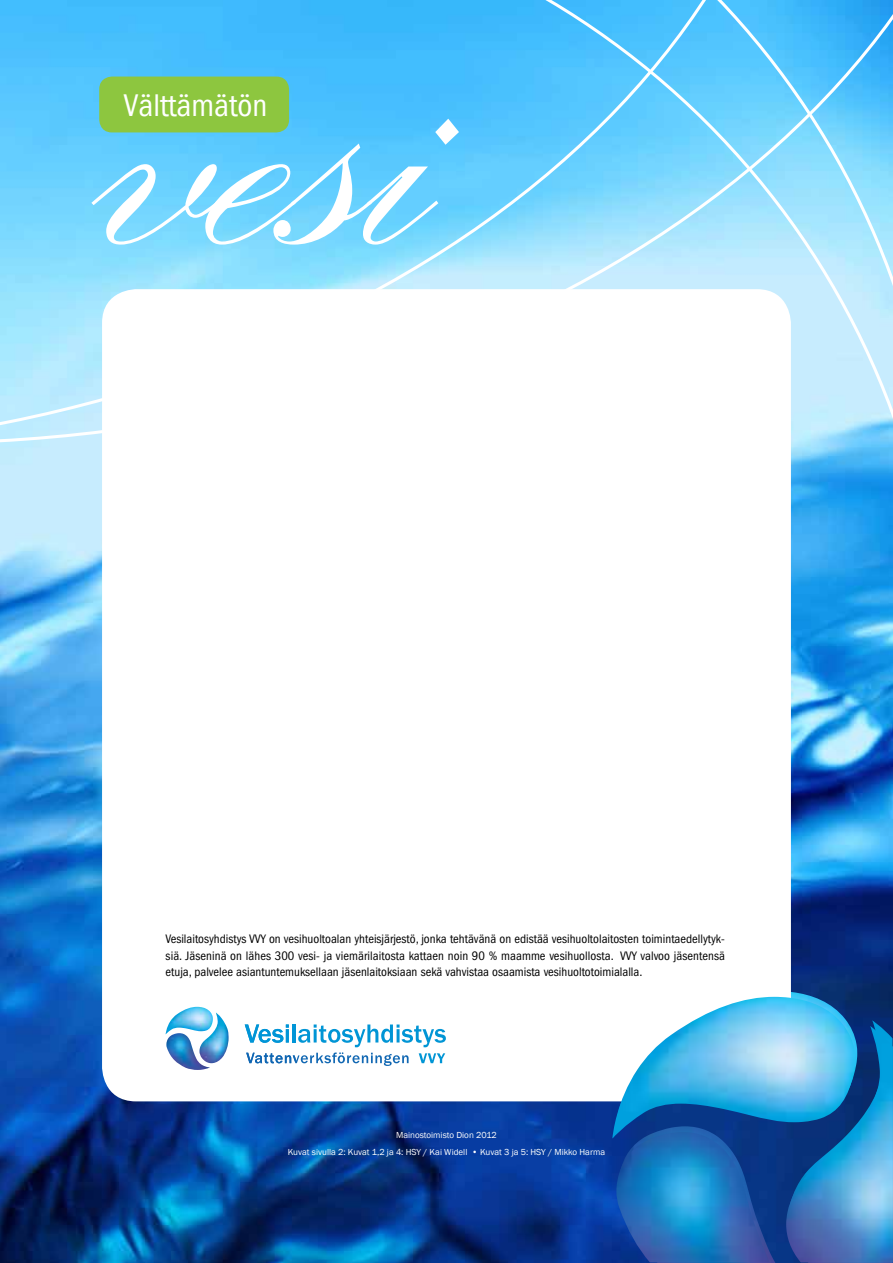
<style>
.page{position:relative;width:893px;height:1263px;background:#fff}
.page>*{position:absolute;margin:0;border:0;box-sizing:border-box;transform-origin:0 0}
.t1{font:700 382.5px "Kuenstler Script Two";color:#fff}
.t2{font:condensed 32.55px "Franklin Gothic";color:#fff}
.t3{font:condensed 12.75px/16.5px "Franklin Gothic";color:#000;text-align:justify}
.t4{font:9px/16.5px "Franklin Gothic";color:#fff;text-align:center}
</style>
<div class="page">
<img style="left:0;top:450px;width:893px;height:813px">
<img style="left:618px;top:1138px;width:157px;height:125px">
<div style="left:102px;top:289px;width:689px;height:812px;background:#fff;border-radius:34px"></div>
<svg style="left:789px;top:312px;width:104px;height:138px;background:#bee9fd"></svg>
<svg style="left:0;top:0;width:488px;height:453px"></svg>
<svg style="left:488px;top:0;width:405px;height:312px;background:#83d6fd"></svg>
<img style="left:612px;top:997px;width:243px;height:141px">
<img style="left:616px;top:1132px;width:154px;height:130px">
<img style="left:786px;top:1026px;width:107px;height:236px">
<div style="left:99px;top:77px;width:190px;height:55px;background:#8dc63f;border-radius:13px"></div>
<svg style="left:245px;top:1024px;width:201px;height:42px"></svg>
<img style="left:166px;top:1007px;width:45px;height:26px">
<img style="left:166px;top:1033px;width:44px;height:37px">
<img style="left:199px;top:1012px;width:30px;height:51px">
<h2 class="t2" style="left:123px;top:87px;width:145px">Välttämätön</h2>
<h1 class="t1" style="left:73px;top:-81px;width:344px">vesi</h1>
<p class="t3" style="left:166px;top:931px;width:561px">Vesilaitosyhdistys VVY on vesihuoltoalan yhteisjärjestö, jonka tehtävänä on edistää vesihuoltolaitosten toimintaedellytyk&shy;siä. Jäseninä on lähes 300 vesi- ja viemärilaitosta kattaen noin 90 % maamme vesihuollosta. VVY valvoo jäsentensä etuja, palvelee asiantuntemuksellaan jäsenlaitoksiaan sekä vahvistaa osaamista vesihuoltotoimialalla.</p>
<p class="t4" style="left:288px;top:1127px;width:319px">Mainostoimisto Dion 2012<br>Kuvat sivulla 2: Kuvat 1,2 ja 4: HSY / Kai Widell • Kuvat 3 ja 5: HSY / Mikko Harma</p>
</div>
